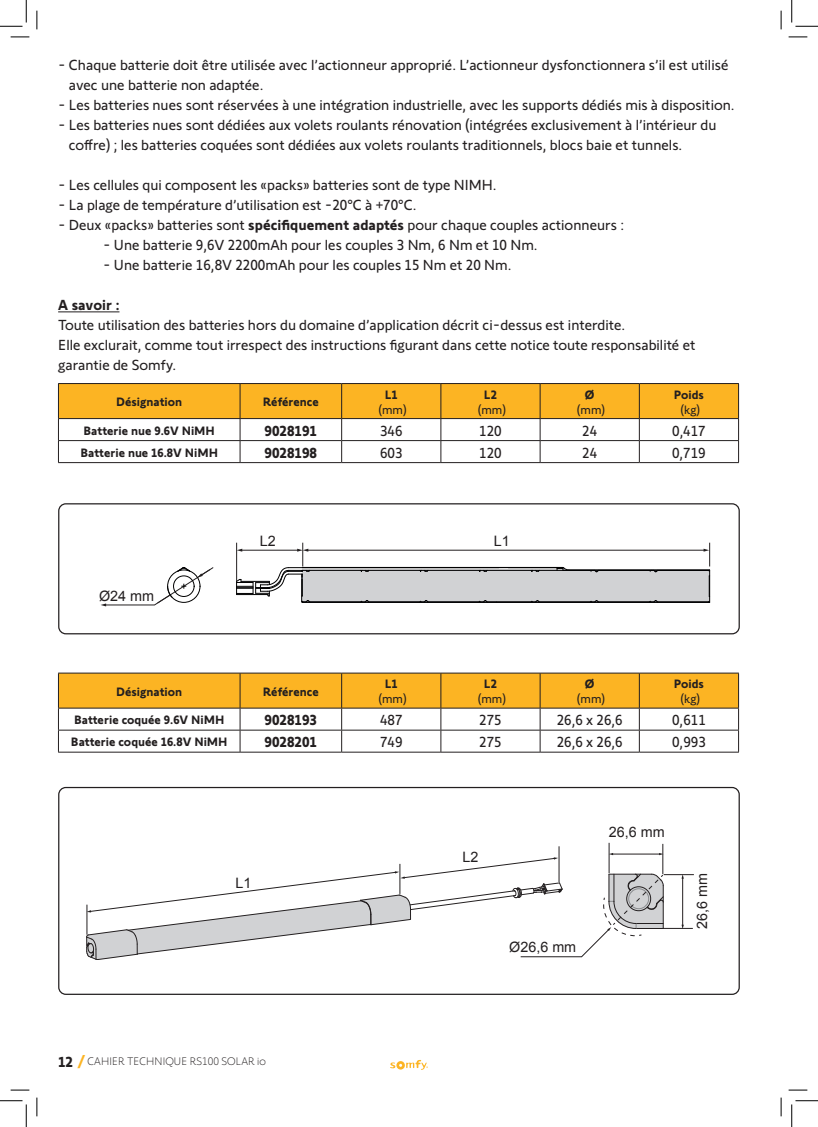
<style>
.page{position:relative;width:818px;height:1127px;background:#fff}
.page>*{position:absolute;margin:0;border:0;box-sizing:border-box;transform-origin:0 0}
.t1{font:15px/20px "Somfy Sans";color:#231f20}
.t2{font:700 15px "Somfy Sans";color:#231f20}
.t3{font:14.38px "Arial";color:#231f20}
.t4{font:700 12.5px "Somfy Sans";color:#231f20}
.t5{font:12.5px "Somfy Sans";color:#231f20}
.t6{font:300 11.25px "Somfy Sans";letter-spacing:.01em;color:#231f20}
.s1{font-weight:700}
.s2{font-weight:700;font-size:15px}
.s3{font-weight:700;font-size:15px;color:#fcb423}
</style>
<div class="page">
<svg style="left:390px;top:1060px;width:38px;height:9px"></svg>
<hr style="left:58px;top:311px;width:61px;height:1px;background:#231f20">
<svg style="left:58px;top:383px;width:681px;height:79px"></svg>
<hr style="left:58px;top:462px;width:182px;height:1px;background:#231f20">
<hr style="left:240px;top:462px;width:102px;height:1px;background:#231f20">
<hr style="left:342px;top:462px;width:99px;height:1px;background:#231f20">
<hr style="left:441px;top:462px;width:99px;height:1px;background:#231f20">
<hr style="left:540px;top:462px;width:99px;height:1px;background:#231f20">
<hr style="left:639px;top:462px;width:100px;height:1px;background:#231f20">
<div style="left:302px;top:569px;width:407px;height:33px;background:#d1d2d4"></div>
<hr style="left:307px;top:550px;width:397px;height:1px;background:#231f20">
<hr style="left:310px;top:601px;width:51px;height:1px;background:#000001">
<hr style="left:369px;top:601px;width:51px;height:1px;background:#000001">
<hr style="left:428px;top:601px;width:51px;height:1px;background:#000001">
<hr style="left:487px;top:601px;width:44px;height:1px;background:#000001">
<hr style="left:289px;top:570px;width:301px;height:1px;background:#000001">
<hr style="left:302px;top:567px;width:261px;height:1px;background:#000001">
<hr style="left:302px;top:602px;width:408px;height:1px;background:#000001">
<hr style="left:539px;top:601px;width:51px;height:1px;background:#000001">
<hr style="left:598px;top:601px;width:51px;height:1px;background:#000001">
<hr style="left:658px;top:601px;width:50px;height:1px;background:#000001">
<hr style="left:563px;top:570px;width:146px;height:1px;background:#000001">
<hr style="left:569px;top:569px;width:141px;height:1px;background:#000001">
<svg style="left:360px;top:600px;width:9px;height:2px"></svg>
<svg style="left:360px;top:569px;width:9px;height:3px"></svg>
<svg style="left:478px;top:600px;width:10px;height:2px"></svg>
<svg style="left:419px;top:600px;width:10px;height:2px"></svg>
<svg style="left:478px;top:569px;width:10px;height:3px"></svg>
<svg style="left:419px;top:569px;width:10px;height:3px"></svg>
<svg style="left:530px;top:600px;width:10px;height:2px"></svg>
<svg style="left:590px;top:600px;width:9px;height:2px"></svg>
<svg style="left:557px;top:566px;width:12px;height:4px"></svg>
<svg style="left:530px;top:569px;width:10px;height:3px"></svg>
<svg style="left:590px;top:569px;width:9px;height:3px"></svg>
<svg style="left:649px;top:600px;width:9px;height:2px"></svg>
<svg style="left:703px;top:542px;width:7px;height:60px"></svg>
<svg style="left:649px;top:569px;width:9px;height:3px"></svg>
<svg style="left:236px;top:542px;width:74px;height:60px"></svg>
<hr style="left:236px;top:542px;width:1px;height:39px;background:#231f20">
<svg style="left:101px;top:567px;width:113px;height:39px"></svg>
<div style="left:58px;top:503px;width:682px;height:131px;border:1px solid #231f20;border-radius:7px"></div>
<hr style="left:559px;top:846px;width:1px;height:35px;background:#231f20">
<hr style="left:609px;top:842px;width:1px;height:30px;background:#231f20">
<hr style="left:663px;top:843px;width:1px;height:30px;background:#231f20">
<hr style="left:682px;top:877px;width:1px;height:48px;background:#231f20">
<hr style="left:664px;top:874px;width:30px;height:1px;background:#231f20">
<hr style="left:663px;top:927px;width:30px;height:1px;background:#231f20">
<svg style="left:86px;top:852px;width:578px;height:107px"></svg>
<div style="left:58px;top:786px;width:682px;height:208px;border:1px solid #231f20;border-radius:7px"></div>
<hr style="left:58px;top:672px;width:182px;height:1px;background:#231f20">
<hr style="left:240px;top:672px;width:102px;height:1px;background:#231f20">
<hr style="left:342px;top:672px;width:99px;height:1px;background:#231f20">
<hr style="left:441px;top:672px;width:99px;height:1px;background:#231f20">
<hr style="left:540px;top:672px;width:99px;height:1px;background:#231f20">
<hr style="left:639px;top:672px;width:100px;height:1px;background:#231f20">
<svg style="left:58px;top:673px;width:681px;height:78px"></svg>
<hr style="left:58px;top:751px;width:182px;height:1px;background:#231f20">
<hr style="left:240px;top:751px;width:102px;height:1px;background:#231f20">
<hr style="left:342px;top:751px;width:99px;height:1px;background:#231f20">
<hr style="left:441px;top:751px;width:99px;height:1px;background:#231f20">
<hr style="left:540px;top:751px;width:99px;height:1px;background:#231f20">
<hr style="left:639px;top:751px;width:100px;height:1px;background:#231f20">
<svg style="left:11px;top:36px;width:18px;height:2px"></svg>
<svg style="left:788px;top:36px;width:19px;height:2px"></svg>
<svg style="left:11px;top:1089px;width:18px;height:1px"></svg>
<svg style="left:788px;top:1089px;width:19px;height:1px"></svg>
<svg style="left:36px;top:11px;width:2px;height:18px"></svg>
<svg style="left:36px;top:1097px;width:2px;height:18px"></svg>
<svg style="left:780px;top:11px;width:2px;height:18px"></svg>
<svg style="left:780px;top:1097px;width:2px;height:18px"></svg>
<svg style="left:0;top:0;width:27px;height:27px"></svg>
<svg style="left:0;top:1100px;width:27px;height:26px"></svg>
<svg style="left:791px;top:0;width:27px;height:27px"></svg>
<svg style="left:791px;top:1100px;width:27px;height:26px"></svg>
<p class="t1" style="left:69px;top:53px;width:661px;text-indent:-11px">- Chaque batterie doit être utilisée avec l’actionneur approprié. L’actionneur dysfonctionnera s’il est utilisé avec une batterie non adaptée.</p>
<p class="t1" style="left:58px;top:93px;width:678px">- Les batteries nues sont réservées à une intégration industrielle, avec les supports dédiés mis à disposition.</p>
<p class="t1" style="left:69px;top:113px;width:649px;text-indent:-11px">- Les batteries nues sont dédiées aux volets roulants rénovation (intégrées exclusivement à l’intérieur du coffre) ; les batteries coquées sont dédiées aux volets roulants traditionnels, blocs baie et tunnels.</p>
<p class="t1" style="left:58px;top:173px;width:440px">- Les cellules qui composent les «packs» batteries sont de type NIMH.</p>
<p class="t1" style="left:58px;top:193px;width:360px">- La plage de température d’utilisation est -20°C à +70°C.</p>
<p class="t1" style="left:58px;top:213px;width:567px">- Deux «packs» batteries sont <span class="s1">spécifiquement adaptés</span> pour chaque couples actionneurs :</p>
<p class="t1" style="left:103px;top:233px;width:436px">- Une batterie 9,6V 2200mAh pour les couples 3 Nm, 6 Nm et 10 Nm.</p>
<p class="t1" style="left:103px;top:253px;width:410px">- Une batterie 16,8V 2200mAh pour les couples 15 Nm et 20 Nm.</p>
<p class="t2" style="left:58px;top:293px;width:63px">A savoir :</p>
<p class="t1" style="left:58px;top:313px;width:639px">Toute utilisation des batteries hors du domaine d’application décrit ci-dessus est interdite.<br>Elle exclurait, comme tout irrespect des instructions figurant dans cette notice toute responsabilité et garantie de Somfy.</p>
<p class="t4" style="left:116px;top:391px;width:68px">Désignation</p>
<p class="t4" style="left:263px;top:391px;width:57px">Référence</p>
<p class="t4" style="left:585px;top:384px;width:11px">Ø</p>
<p class="t5" style="left:577px;top:399px;width:30px">(mm)</p>
<p class="t4" style="left:484px;top:384px;width:15px">L2</p>
<p class="t5" style="left:478px;top:399px;width:30px">(mm)</p>
<p class="t4" style="left:674px;top:384px;width:32px">Poids</p>
<p class="t5" style="left:680px;top:399px;width:21px">(kg)</p>
<p class="t4" style="left:385px;top:384px;width:14px">L1</p>
<p class="t5" style="left:378px;top:399px;width:30px">(mm)</p>
<p class="t4" style="left:84px;top:420px;width:133px">Batterie nue 9.6V NiMH</p>
<p class="t2" style="left:265px;top:418px;width:54px">9028191</p>
<p class="t1" style="left:380px;top:419px;width:24px">346</p>
<p class="t1" style="left:479px;top:419px;width:24px">120</p>
<p class="t1" style="left:582px;top:419px;width:16px">24</p>
<p class="t1" style="left:672px;top:419px;width:35px">0,417</p>
<p class="t4" style="left:80px;top:442px;width:139px">Batterie nue 16.8V NiMH</p>
<p class="t2" style="left:265px;top:440px;width:54px">9028198</p>
<p class="t1" style="left:380px;top:441px;width:24px">603</p>
<p class="t1" style="left:479px;top:441px;width:24px">120</p>
<p class="t1" style="left:582px;top:441px;width:16px">24</p>
<p class="t1" style="left:672px;top:441px;width:35px">0,719</p>
<p class="t3" style="left:99px;top:586px;width:57px">Ø24 mm</p>
<p class="t3" style="left:260px;top:531px;width:17px">L2</p>
<p class="t3" style="left:494px;top:531px;width:17px">L1</p>
<p class="t4" style="left:116px;top:681px;width:68px">Désignation</p>
<p class="t4" style="left:263px;top:681px;width:57px">Référence</p>
<p class="t4" style="left:385px;top:673px;width:14px">L1</p>
<p class="t5" style="left:378px;top:689px;width:30px">(mm)</p>
<p class="t4" style="left:484px;top:673px;width:15px">L2</p>
<p class="t5" style="left:478px;top:689px;width:30px">(mm)</p>
<p class="t4" style="left:585px;top:673px;width:11px">Ø</p>
<p class="t5" style="left:577px;top:689px;width:30px">(mm)</p>
<p class="t4" style="left:674px;top:673px;width:32px">Poids</p>
<p class="t5" style="left:680px;top:689px;width:21px">(kg)</p>
<p class="t4" style="left:74px;top:709px;width:152px">Batterie coquée 9.6V NiMH</p>
<p class="t2" style="left:265px;top:707px;width:54px">9028193</p>
<p class="t1" style="left:380px;top:708px;width:24px">487</p>
<p class="t1" style="left:479px;top:708px;width:24px">275</p>
<p class="t1" style="left:557px;top:708px;width:68px">26,6 x 26,6</p>
<p class="t1" style="left:672px;top:708px;width:35px">0,611</p>
<p class="t4" style="left:71px;top:731px;width:158px">Batterie coquée 16.8V NiMH</p>
<p class="t2" style="left:265px;top:729px;width:54px">9028201</p>
<p class="t1" style="left:380px;top:730px;width:24px">749</p>
<p class="t1" style="left:479px;top:730px;width:24px">275</p>
<p class="t1" style="left:557px;top:730px;width:68px">26,6 x 26,6</p>
<p class="t1" style="left:672px;top:730px;width:35px">0,993</p>
<p class="t3" style="left:235px;top:873px;width:17px">L1</p>
<p class="t6" style="left:58px;top:1052px;width:209px"><span class="s2">12</span> <span class="s3">/</span> CAHIER TECHNIQUE RS100 SOLAR io</p>
<p class="t3" style="left:462px;top:847px;width:17px">L2</p>
<p class="t3" style="left:509px;top:937px;width:69px">Ø26,6 mm</p>
<p class="t3" style="left:609px;top:822px;width:57px">26,6 mm</p>
<p class="t3" style="left:693px;top:928px;width:57px;rotate:-90deg">26,6 mm</p>
</div>
